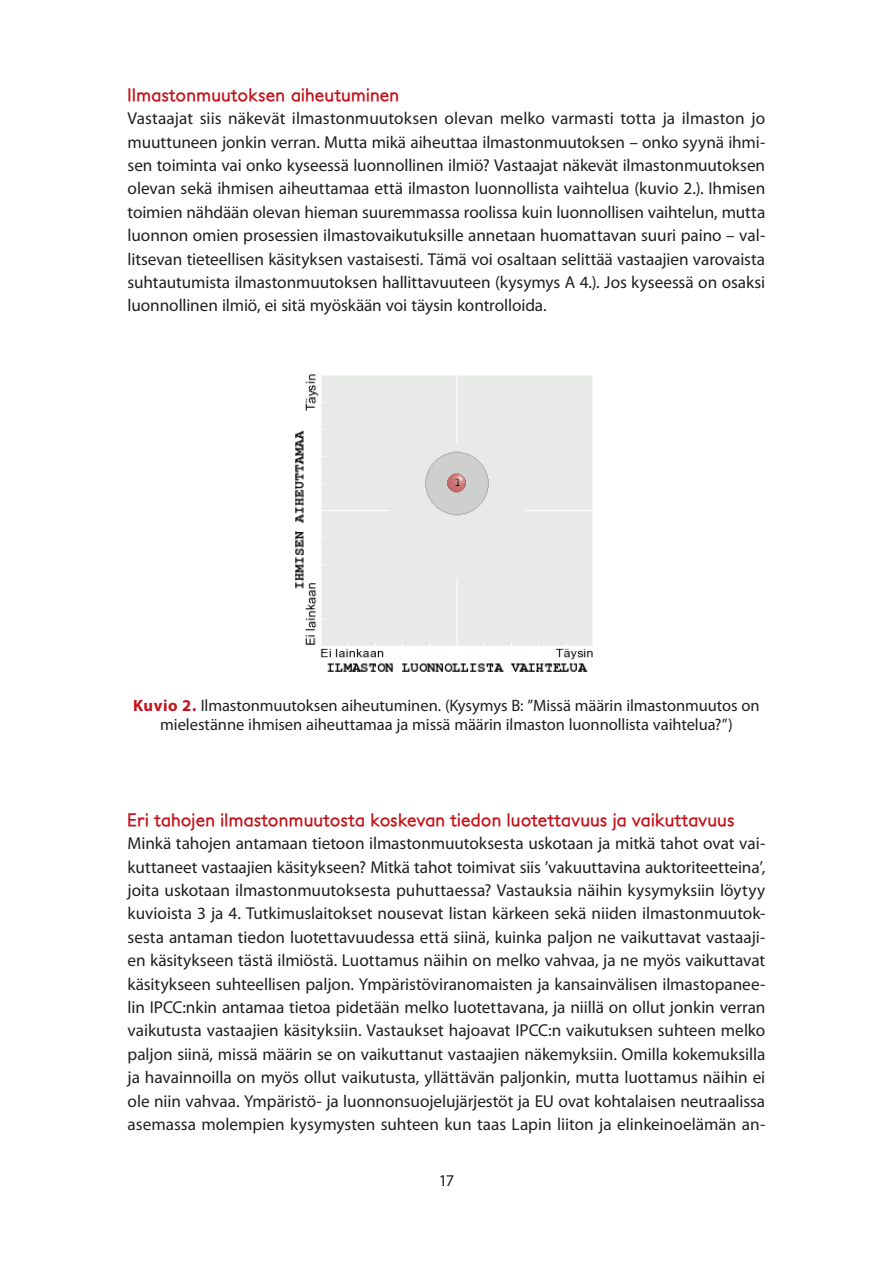
<style>
.page{position:relative;width:893px;height:1263px;background:#fff}
.page>*{position:absolute;margin:0;border:0;box-sizing:border-box;transform-origin:0 0}
.t1{font:700 18px "Petita";letter-spacing:.01em;color:#c4121a}
.t2{font:17.25px/23.4px "Myriad Pro";letter-spacing:-.005em;color:#231f20;text-align:justify}
.t3{font:16.5px/19.8px "Myriad Pro";letter-spacing:-.005em;color:#231f20;text-align:center}
.s1{font-weight:700;color:#c4121a}
</style>
<div class="page">
<img style="left:295px;top:374px;width:298px;height:298px">
<p class="t1" style="left:128px;top:84px;width:273px">Ilmastonmuutoksen aiheutuminen</p>
<p class="t2" style="left:128px;top:106px;width:639px">Vastaajat siis näkevät ilmastonmuutoksen olevan melko varmasti totta ja ilmaston jo muuttuneen jonkin verran. Mutta mikä aiheuttaa ilmastonmuutoksen – onko syynä ihmi&shy;sen toiminta vai onko kyseessä luonnollinen ilmiö? Vastaajat näkevät ilmastonmuutoksen olevan sekä ihmisen aiheuttamaa että ilmaston luonnollista vaihtelua (kuvio 2.). Ihmisen toimien nähdään olevan hieman suuremmassa roolissa kuin luonnollisen vaihtelun, mutta luonnon omien prosessien ilmastovaikutuksille annetaan huomattavan suuri paino – val&shy;litsevan tieteellisen käsityksen vastaisesti. Tämä voi osaltaan selittää vastaajien varovaista suhtautumista ilmastonmuutoksen hallittavuuteen (kysymys A 4.). Jos kyseessä on osaksi luonnollinen ilmiö, ei sitä myöskään voi täysin kontrolloida.</p>
<p class="t3" style="left:133px;top:695px;width:628px"><span class="s1">Kuvio 2.</span> Ilmastonmuutoksen aiheutuminen. (Kysymys B: ”Missä määrin ilmastonmuutos on mielestänne ihmisen aiheuttamaa ja missä määrin ilmaston luonnollista vaihtelua?”)</p>
<p class="t1" style="left:128px;top:809px;width:608px">Eri tahojen ilmastonmuutosta koskevan tiedon luotettavuus ja vaikuttavuus</p>
<p class="t2" style="left:128px;top:831px;width:639px">Minkä tahojen antamaan tietoon ilmastonmuutoksesta uskotaan ja mitkä tahot ovat vai&shy;kuttaneet vastaajien käsitykseen? Mitkä tahot toimivat siis ’vakuuttavina auktoriteetteina’, joita uskotaan ilmastonmuutoksesta puhuttaessa? Vastauksia näihin kysymyksiin löytyy kuvioista 3 ja 4. Tutkimuslaitokset nousevat listan kärkeen sekä niiden ilmastonmuutok&shy;sesta antaman tiedon luotettavuudessa että siinä, kuinka paljon ne vaikuttavat vastaaji&shy;en käsitykseen tästä ilmiöstä. Luottamus näihin on melko vahvaa, ja ne myös vaikuttavat käsitykseen suhteellisen paljon. Ympäristöviranomaisten ja kansainvälisen ilmastopanee&shy;lin IPCC:nkin antamaa tietoa pidetään melko luotettavana, ja niillä on ollut jonkin verran vaikutusta vastaajien käsityksiin. Vastaukset hajoavat IPCC:n vaikutuksen suhteen melko paljon siinä, missä määrin se on vaikuttanut vastaajien näkemyksiin. Omilla kokemuksilla ja havainnoilla on myös ollut vaikutusta, yllättävän paljonkin, mutta luottamus näihin ei ole niin vahvaa. Ympäristö- ja luonnonsuojelujärjestöt ja EU ovat kohtalaisen neutraalissa asemassa molempien kysymysten suhteen kun taas Lapin liiton ja elinkeinoelämän an-</p>
<p class="t3" style="left:439px;top:1170px;width:17px">17</p>
</div>
